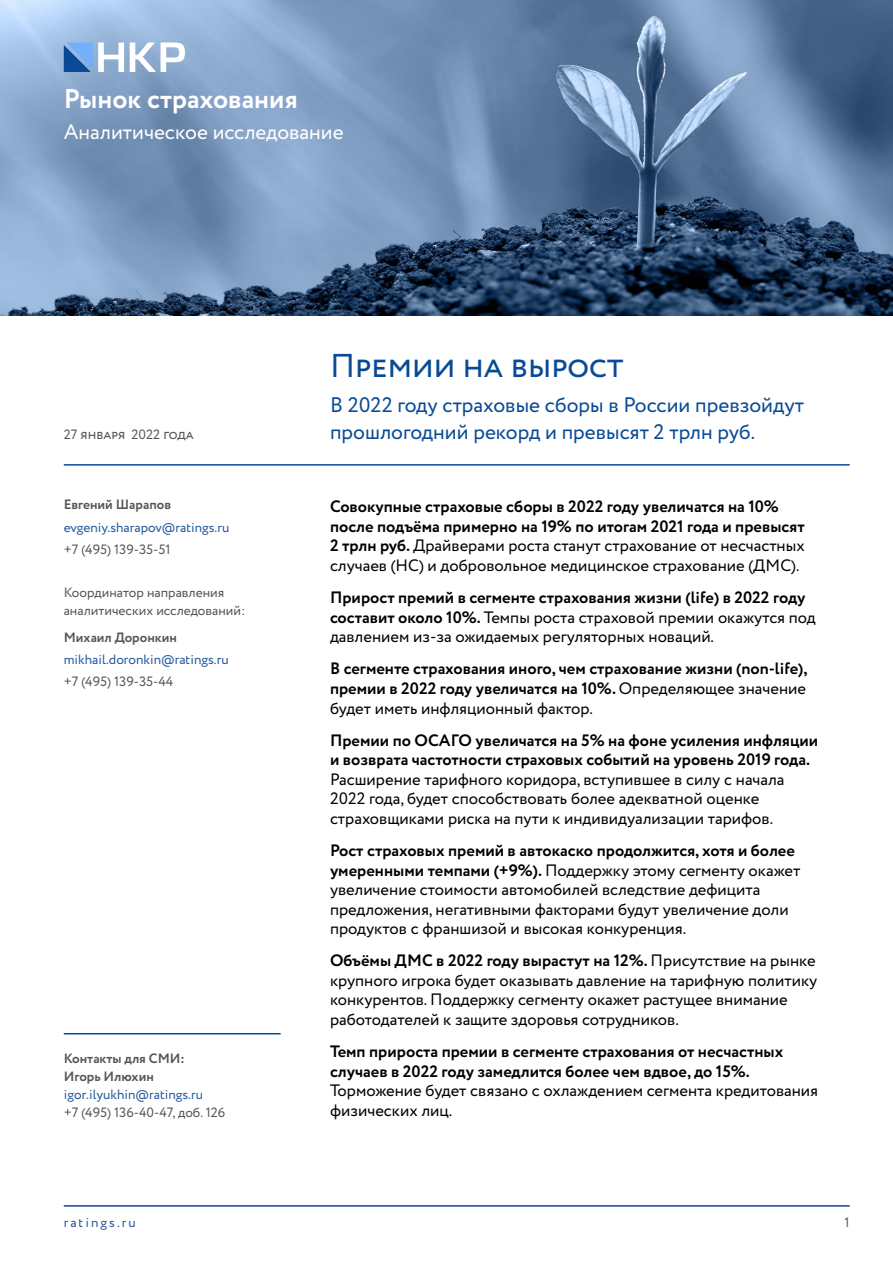
<style>
.page{position:relative;width:893px;height:1263px;background:#fff}
.page>*{position:absolute;margin:0;border:0;box-sizing:border-box;transform-origin:0 0}
.t1{font:33px "Circe";color:#084a96}
.t2{font:700 27px "Circe";color:#fff}
.t3{font:21px "Circe";color:#084a96}
.t4{font:21px "Circe";color:#fff}
.t5{font:16.5px/19.5px "Circe";color:#000}
.t6{font:700 16.5px/19.5px "Circe";color:#000}
.t7{font:13.5px/18px "Circe";color:#565656}
.t8{font:13.5px "Circe";color:#245a9c}
.t9{font:700 13.5px/18px "Circe";color:#565656}
.t10{font:13.5px "Circe";letter-spacing:.15em;color:#245a9c}
.s1{font-weight:400}
.s2{font-weight:700}
</style>
<div class="page">
<hr style="left:64px;top:1205px;width:786px;height:1px;background:#084a96">
<img style="left:0;top:0;width:893px;height:316px">
<svg style="left:130px;top:43px;width:55px;height:29px"></svg>
<svg style="left:64px;top:43px;width:60px;height:29px"></svg>
<hr style="left:64px;top:464px;width:786px;height:2px;background:#084a96">
<hr style="left:64px;top:1033px;width:217px;height:1px;background:#084a96">
<h2 class="t2" style="left:64px;top:81px;width:236px">Рынок страхования</h2>
<p class="t4" style="left:64px;top:118px;width:281px">Аналитическое исследование</p>
<h1 class="t1" style="left:330px;top:343px;width:293px">Премии на вырост</h1>
<p class="t3" style="left:330px;top:391px;width:476px">В 2022 году страховые сборы в России превзойдут</p>
<p class="t7" style="left:64px;top:426px;width:131px">27 января 2022 года</p>
<p class="t3" style="left:330px;top:418px;width:427px">прошлогодний рекорд и превысят 2 трлн руб.</p>
<p class="t9" style="left:64px;top:496px;width:109px">Евгений Шарапов</p>
<p class="t8" style="left:64px;top:518px;width:167px">evgeniy.sharapov@ratings.ru</p>
<p class="t7" style="left:64px;top:541px;width:108px">+7 (495) 139-35-51</p>
<p class="t7" style="left:64px;top:584px;width:183px">Координатор направления аналитических исследований:</p>
<p class="t9" style="left:64px;top:629px;width:115px">Михаил Доронкин</p>
<p class="t8" style="left:64px;top:650px;width:166px">mikhail.doronkin@ratings.ru</p>
<p class="t7" style="left:64px;top:673px;width:111px">+7 (495) 139-35-44</p>
<p class="t9" style="left:64px;top:1050px;width:123px">Контакты для СМИ:<br>Игорь Илюхин</p>
<p class="t8" style="left:64px;top:1086px;width:141px">igor.ilyukhin@ratings.ru</p>
<p class="t7" style="left:64px;top:1104px;width:163px">+7 (495) 136-40-47, доб. 126</p>
<p class="t6" style="left:330px;top:498px;width:476px">Совокупные страховые сборы в 2022 году увеличатся на 10% после подъёма примерно на 19% по итогам 2021 года и превысят 2 трлн руб. <span class="s1">Драйверами роста станут страхование от несчастных случаев (НС) и добровольное медицинское страхование (ДМС).</span></p>
<p class="t5" style="left:330px;top:588px;width:487px"><span class="s2">Прирост премий в сегменте страхования жизни (life) в 2022 году составит около 10%.</span> Темпы роста страховой премии окажутся под давлением из-за ожидаемых регуляторных новаций.</p>
<p class="t6" style="left:330px;top:660px;width:479px;text-align:justify">В сегменте страхования иного, чем страхование жизни (non-life), премии в 2022 году увеличатся на 10%. <span class="s1">Определяющее значение будет иметь инфляционный фактор.</span></p>
<p class="t6" style="left:330px;top:731px;width:490px">Премии по ОСАГО увеличатся на 5% на фоне усиления инфляции и возврата частотности страховых событий на уровень 2019 года.</p>
<p class="t5" style="left:330px;top:770px;width:456px">Расширение тарифного коридора, вступившее в силу с начала<br>2022 года, будет способствовать более адекватной оценке страховщиками риска на пути к индивидуализации тарифов.</p>
<p class="t5" style="left:330px;top:841px;width:472px"><span class="s2">Рост страховых премий в автокаско продолжится, хотя и более умеренными темпами (+9%).</span> Поддержку этому сегменту окажет увеличение стоимости автомобилей вследствие дефицита предложения, негативными факторами будут увеличение доли продуктов с франшизой и высокая конкуренция.</p>
<p class="t5" style="left:330px;top:951px;width:489px"><span class="s2">Объёмы ДМС в 2022 году вырастут на 12%.</span> Присутствие на рынке крупного игрока будет оказывать давление на тарифную политику конкурентов. Поддержку сегменту окажет растущее внимание работодателей к защите здоровья сотрудников.</p>
<p class="t6" style="left:330px;top:1042px;width:455px">Темп прироста премии в сегменте страхования от несчастных случаев в 2022 году замедлится более чем вдвое, до 15%.</p>
<p class="t5" style="left:330px;top:1081px;width:490px">Торможение будет связано с охлаждением сегмента кредитования физических лиц.</p>
<p class="t10" style="left:64px;top:1213px;width:74px">ratings.ru</p>
<p class="t7" style="left:845px;top:1214px;width:7px">1</p>
</div>
